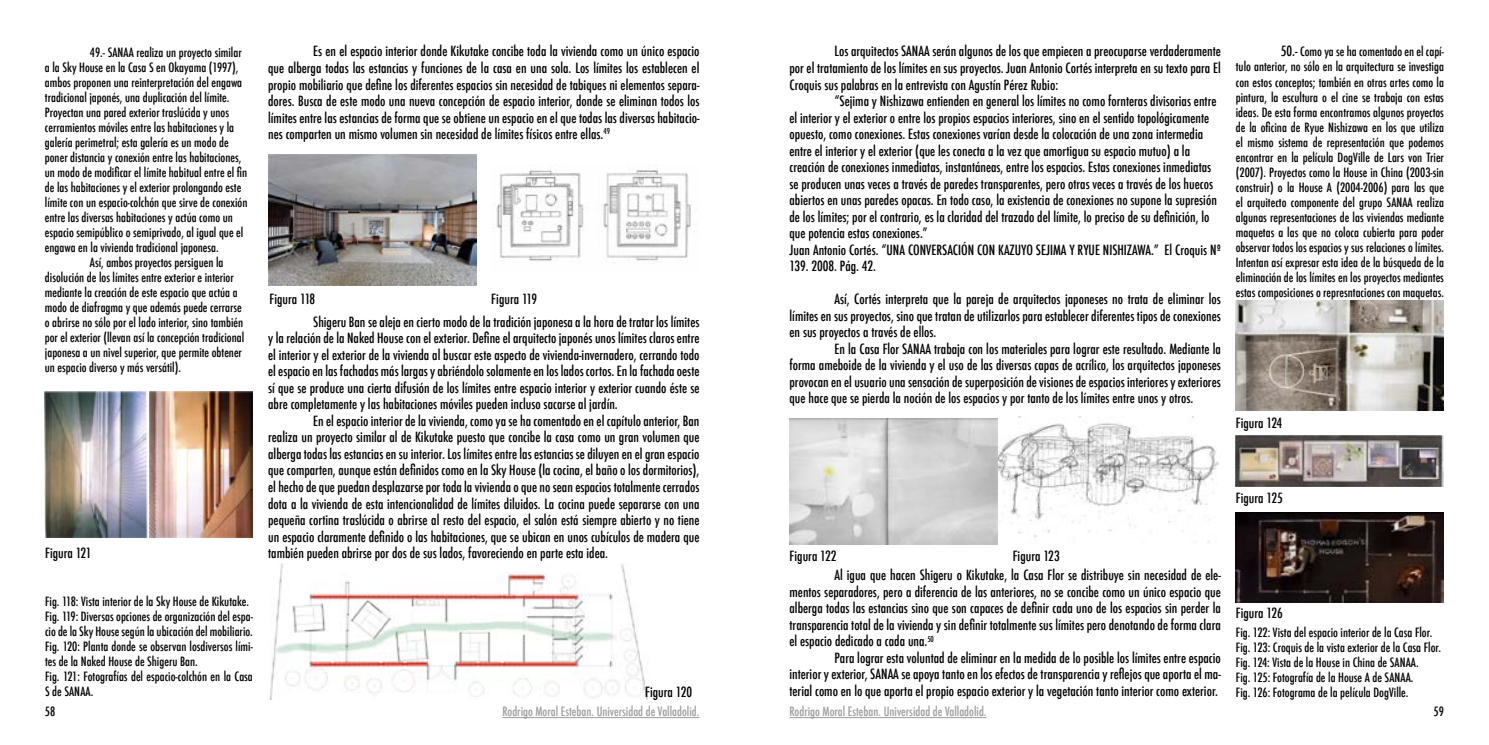
<style>
.page{position:relative;width:1489px;height:745px;background:#fff}
.page>*{position:absolute;margin:0;border:0;box-sizing:border-box;transform-origin:0 0}
.t1{font:500 condensed 13.75px/16.5px "Futura";color:#000;text-align:justify}
.t2{font:500 condensed 12.5px/15px "Futura";color:#000}
.t3{font:500 condensed 12.5px "Futura";color:#9d9d9c}
.s1{font-size:13.75px}
</style>
<div class="page">
<img style="left:268px;top:155px;width:208px;height:130px">
<img style="left:496px;top:170px;width:195px;height:91px">
<img style="left:45px;top:391px;width:208px;height:146px">
<img style="left:1235px;top:512px;width:208px;height:90px">
<hr style="left:789px;top:716px;width:197px;height:1px;background:#9d9d9c">
<hr style="left:502px;top:716px;width:197px;height:1px;background:#9d9d9c">
<img style="left:789px;top:416px;width:430px;height:128px">
<img style="left:1235px;top:300px;width:208px;height:110px">
<img style="left:1235px;top:435px;width:208px;height:51px">
<img style="left:269px;top:563px;width:379px;height:136px">
<p class="t1" style="left:268px;top:43px;width:433px;text-indent:45px">Es en el espacio interior donde Kikutake concibe toda la vivienda como un único espacio que alberga todas las estancias y funciones de la casa en una sola. Los límites los establecen el propio mobiliario que define los diferentes espacios sin necesidad de tabiques ni elementos separa&shy;dores. Busca de este modo una nueva concepción de espacio interior, donde se eliminan todos los límites entre las estancias de forma que se obtiene un espacio en el que todas las diversas habitacio&shy;nes comparten un mismo volumen sin necesidad de límites físicos entre ellas.<sup>49</sup></p>
<p class="t1" style="left:789px;top:43px;width:433px;text-indent:45px">Los arquitectos SANAA serán algunos de los que empiecen a preocuparse verdaderamente por el tratamiento de los límites en sus proyectos. Juan Antonio Cortés interpreta en su texto para El Croquis sus palabras en la entrevista con Agustín Pérez Rubio:</p>
<p class="t1" style="left:789px;top:93px;width:433px;text-align:left;text-indent:45px">“Sejima y Nishizawa entienden en general los límites no como fornteras divisorias entre el interior y el exterior o entre los propios espacios interiores, sino en el sentido topológicamente opuesto, como conexiones. Estas conexiones varían desde la colocación de una zona intermedia entre el interior y el exterior (que les conecta a la vez que amortigua su espacio mutuo) a la creación de conexiones inmediatas, instantáneas, entre los espacios. Estas conexiones inmediatas se producen unas veces a través de paredes transparentes, pero otras veces a través de los huecos abiertos en unas paredes opacas. En todo caso, la existencia de conexiones no supone la supresión de los límites; por el contrario, es la claridad del trazado del límite, lo preciso de su definición, lo que potencia estas conexiones.”<br>Juan Antonio Cortés. “UNA CONVERSACIÓN CON KAZUYO SEJIMA Y RYUE NISHIZAWA.” El Croquis Nº 139. 2008. Pág. 42.</p>
<p class="t1" style="left:789px;top:291px;width:433px;text-indent:45px">Así, Cortés interpreta que la pareja de arquitectos japoneses no trata de eliminar los límites en sus proyectos, sino que tratan de utilizarlos para establecer diferentes tipos de conexiones en sus proyectos a través de ellos.</p>
<p class="t1" style="left:789px;top:340px;width:433px;text-indent:45px">En la Casa Flor SANAA trabaja con los materiales para lograr este resultado. Mediante la forma ameboide de la vivienda y el uso de las diversas capas de acrílico, los arquitectos japoneses provocan en el usuario una sensación de superposición de visiones de espacios interiores y exteriores que hace que se pierda la noción de los espacios y por tanto de los límites entre unos y otros.</p>
<p class="t2" style="left:90px;top:44px;width:153px">49.- SANAA realiza un proyecto similar</p>
<p class="t2" style="left:45px;top:59px;width:195px">a la Sky House en la Casa S en Okayama (1997),</p>
<p class="t2" style="left:45px;top:74px;width:199px">ambos proponen una reinterpretación del engawa</p>
<p class="t2" style="left:45px;top:89px;width:186px">tradicional japonés, una duplicación del límite.</p>
<p class="t2" style="left:45px;top:104px;width:186px">Proyectan una pared exterior traslúcida y unos</p>
<p class="t2" style="left:45px;top:119px;width:191px">cerramientos móviles entre las habitaciones y la</p>
<p class="t2" style="left:45px;top:134px;width:185px">galería perimetral; esta galería es un modo de</p>
<p class="t2" style="left:45px;top:149px;width:198px">poner distancia y conexión entre las habitaciones,</p>
<p class="t2" style="left:45px;top:164px;width:204px">un modo de modificar el límite habitual entre el fin</p>
<p class="t2" style="left:45px;top:179px;width:198px">de las habitaciones y el exterior prolongando este</p>
<p class="t2" style="left:45px;top:194px;width:204px">límite con un espacio-colchón que sirve de conexión</p>
<p class="t2" style="left:45px;top:209px;width:189px">entre las diversas habitaciones y actúa como un</p>
<p class="t2" style="left:45px;top:224px;width:200px">espacio semipúblico o semiprivado, al igual que el</p>
<p class="t2" style="left:45px;top:239px;width:175px">engawa en la vivienda tradicional japonesa.</p>
<p class="t2" style="left:90px;top:254px;width:135px">Así, ambos proyectos persiguen la</p>
<p class="t2" style="left:45px;top:269px;width:190px">disolución de los límites entre exterior e interior</p>
<p class="t2" style="left:45px;top:284px;width:194px">mediante la creación de este espacio que actúa a</p>
<p class="t2" style="left:45px;top:299px;width:198px">modo de diafragma y que además puede cerrarse</p>
<p class="t2" style="left:45px;top:314px;width:200px">o abrirse no sólo por el lado interior, sino también</p>
<p class="t2" style="left:45px;top:329px;width:201px">por el exterior (llevan así la concepción tradicional</p>
<p class="t2" style="left:45px;top:344px;width:198px">japonesa a un nivel superior, que permite obtener</p>
<p class="t2" style="left:45px;top:359px;width:138px">un espacio diverso y más versátil).</p>
<p class="t1" style="left:269px;top:291px;width:47px">Figura 118</p>
<p class="t1" style="left:491px;top:291px;width:47px">Figura 119</p>
<p class="t1" style="left:268px;top:313px;width:433px;text-indent:45px">Shigeru Ban se aleja en cierto modo de la tradición japonesa a la hora de tratar los límites y la relación de la Naked House con el exterior. Define el arquitecto japonés unos límites claros entre el interior y el exterior de la vivienda al buscar este aspecto de vivienda-invernadero, cerrando todo el espacio en las fachadas más largas y abriéndolo solamente en los lados cortos. En la fachada oeste sí que se produce una cierta difusión de los límites entre espacio interior y exterior cuando éste se abre completamente y las habitaciones móviles pueden incluso sacarse al jardín.</p>
<p class="t1" style="left:268px;top:412px;width:433px;text-indent:45px">En el espacio interior de la vivienda, como ya se ha comentado en el capítulo anterior, Ban realiza un proyecto similar al de Kikutake puesto que concibe la casa como un gran volumen que alberga todas las estancias en su interior. Los límites entre las estancias se diluyen en el gran espacio que comparten, aunque están definidos como en la Sky House (la cocina, el baño o los dormitorios), el hecho de que puedan desplazarse por toda la vivienda o que no sean espacios totalmente cerrados dota a la vivienda de esta intencionalidad de límites diluidos. La cocina puede separarse con una pequeña cortina traslúcida o abrirse al resto del espacio, el salón está siempre abierto y no tiene un espacio claramente definido o las habitaciones, que se ubican en unos cubículos de madera que también pueden abrirse por dos de sus lados, favoreciendo en parte esta idea.</p>
<p class="t1" style="left:45px;top:544px;width:48px">Figura 121</p>
<p class="t1" style="left:789px;top:547px;width:49px">Figura 122</p>
<p class="t1" style="left:1012px;top:547px;width:49px">Figura 123</p>
<p class="t2" style="left:45px;top:594px;width:209px">Fig. 118: Vista interior de la Sky House de Kikutake.<br>Fig. 119: Diversas opciones de organización del espa&shy;cio de la Sky House según la ubicación del mobiliario.<br>Fig. 120: Planta donde se observan losdiversos lími&shy;tes de la Naked House de Shigeru Ban.<br>Fig. 121: Fotografías del espacio-colchón en la Casa S de SANAA.</p>
<p class="t1" style="left:645px;top:683px;width:49px">Figura 120</p>
<p class="t1" style="left:789px;top:566px;width:433px;text-indent:45px">Al igua que hacen Shigeru o Kikutake, la Casa Flor se distribuye sin necesidad de ele&shy;mentos separadores, pero a diferencia de las anteriores, no se concibe como un único espacio que alberga todas las estancias sino que son capaces de definir cada uno de los espacios sin perder la transparencia total de la vivienda y sin definir totalmente sus límites pero denotando de forma clara el espacio dedicado a cada una.<sup>50</sup></p>
<p class="t1" style="left:789px;top:649px;width:433px;text-indent:45px">Para lograr esta voluntad de eliminar en la medida de lo posible los límites entre espacio interior y exterior, SANAA se apoya tanto en los efectos de transparencia y reflejos que aporta el ma&shy;terial como en lo que aporta el propio espacio exterior y la vegetación tanto interior como exterior.</p>
<p class="t2" style="left:1235px;top:44px;width:210px;text-align:justify;text-indent:45px"><span class="s1">50.-</span> Como ya se ha comentado en el capí&shy;tulo anterior, no sólo en la arquitectura se investiga con estos conceptos; también en otras artes como la pintura, la escultura o el cine se trabaja con estas ideas. De esta forma encontramos algunos proyectos de la oficina de Ryue Nishizawa en los que utiliza el mismo sistema de representación que podemos encontrar en la película DogVille de Lars von Trier (2007). Proyectos como la House in China (2003-sin construir) o la House A (2004-2006) para las que el arquitecto componente del grupo SANAA realiza algunas representaciones de las viviendas mediante maquetas a las que no coloca cubierta para poder observar todos los espacios y sus relaciones o límites.<br>Intentan así expresar esta idea de la búsqueda de la eliminación de los límites en los proyectos mediantes estas composiciones o represntaciones con maquetas.</p>
<p class="t1" style="left:1235px;top:414px;width:48px">Figura 124</p>
<p class="t1" style="left:1235px;top:489px;width:49px">Figura 125</p>
<p class="t1" style="left:1235px;top:604px;width:49px">Figura 126</p>
<p class="t2" style="left:1235px;top:624px;width:207px">Fig. 122: Vista del espacio interior de la Casa Flor.<br>Fig. 123: Croquis de la vista exterior de la Casa Flor.<br>Fig. 124: Vista de la House in China de SANAA.<br>Fig. 125: Fotografía de la House A de SANAA.<br>Fig. 126: Fotograma de la película DogVille.</p>
<p class="t3" style="left:502px;top:703px;width:198px">Rodrigo Moral Esteban. Universidad de Valladolid.</p>
<p class="t3" style="left:789px;top:703px;width:198px">Rodrigo Moral Esteban. Universidad de Valladolid.</p>
<p class="t2" style="left:45px;top:703px;width:12px">58</p>
<p class="t2" style="left:1433px;top:703px;width:12px">59</p>
</div>
